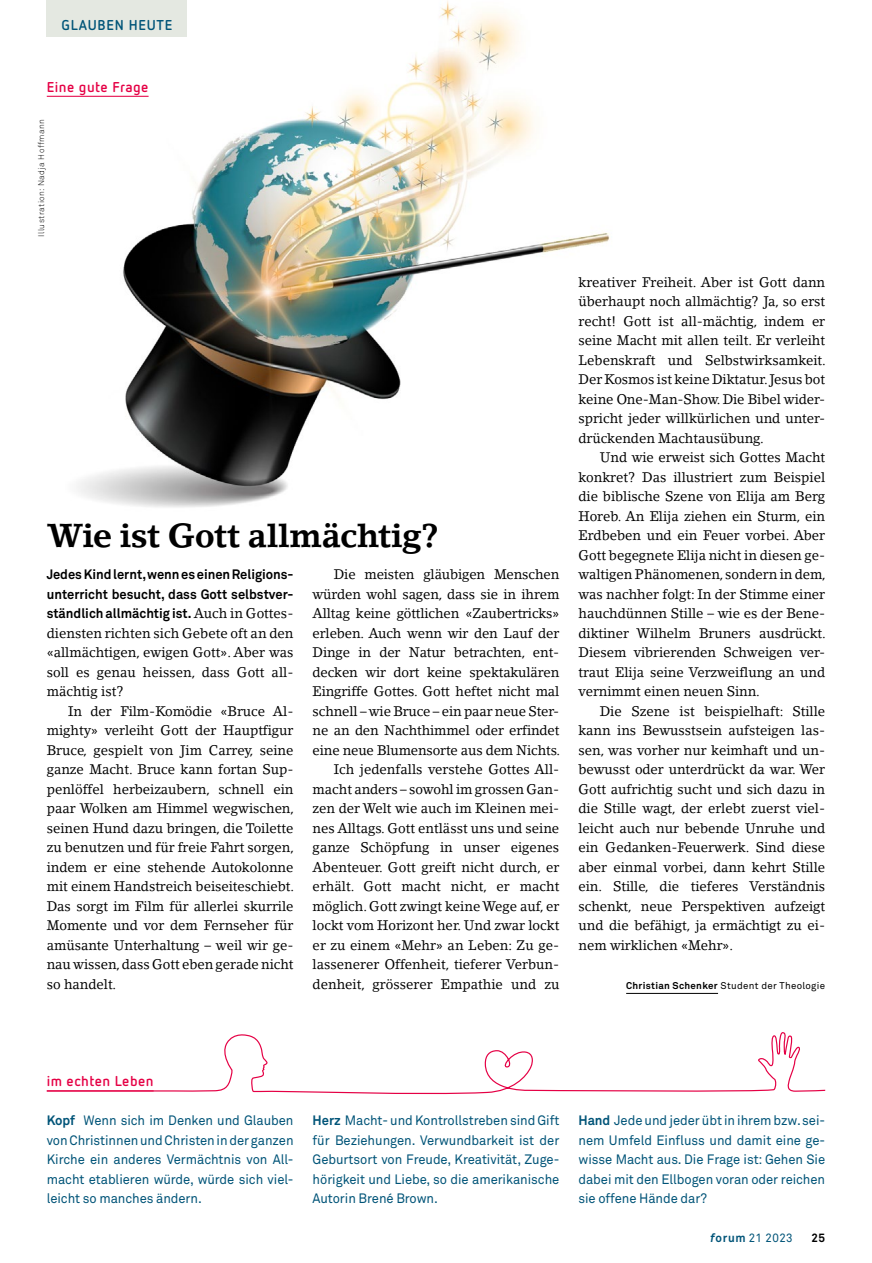
<style>
.page{position:relative;width:872px;height:1263px;background:#fff}
.page>*{position:absolute;margin:0;border:0;box-sizing:border-box;transform-origin:0 0}
.t1{font:700 33px "Lino Letter";letter-spacing:-.015em;color:#000}
.t2{font:700 14.25px "Netto OT";letter-spacing:.035em;color:#e50045}
.t3{font:700 14.25px "Netto OT";letter-spacing:.05em;color:#005478}
.t4{font:13.8px/19.5px "Lino Letter";letter-spacing:-.005em;color:#000;text-align:justify;scale:.96 1}
.t5{font:13.5px/19.5px "Akkurat Pro";letter-spacing:-.005em;color:#005478;text-align:justify;scale:.96 1}
.t6{font:700 13.5px/19.5px "Akkurat Pro";color:#000;text-align:justify;scale:.96 1}
.t7{font:12px "Akkurat Pro";letter-spacing:.04em;color:#005478;scale:.96 1}
.t8{font:700 12px "Akkurat Pro";color:#000;scale:.96 1}
.t9{font:9.75px "Akkurat Pro";letter-spacing:.03em;color:#000}
.t10{font:8.25px "Akkurat Light Pro";letter-spacing:.05em;color:#000}
.s1{font-family:"Lino Letter";font-weight:400;font-size:13.8px}
.s2{font-weight:700}
.s3{font-weight:700;font-style:italic}
</style>
<div class="page">
<img style="left:50px;top:0;width:560px;height:508px">
<div style="left:47px;top:0;width:140px;height:36px;background:#e4e8e1"></div>
<hr style="left:47px;top:96px;width:102px;height:1px;background:#e50045">
<svg style="left:46px;top:992px;width:780px;height:103px"></svg>
<p class="t3" style="left:62px;top:16px;width:112px">GLAUBEN HEUTE</p>
<p class="t2" style="left:47px;top:78px;width:103px">Eine gute Frage</p>
<p class="t10" style="left:36px;top:237px;width:119px;rotate:-90deg">Illustration: Nadja Hoffmann</p>
<h1 class="t1" style="left:47px;top:515px;width:394px">Wie ist Gott allmächtig?</h1>
<p class="t6" style="left:47px;top:565px;width:258px">Jedes Kind lernt, wenn es einen Religions&shy;unterricht besucht, dass Gott selbstver&shy;ständlich allmächtig ist. <span class="s1">Auch in Gottes-</span></p>
<p class="t4" style="left:47px;top:623px;width:258px">diensten richten sich Gebete oft an den «allmächtigen, ewigen Gott». Aber was soll es genau heissen, dass Gott all&shy;mächtig ist?</p>
<p class="t4" style="left:47px;top:701px;width:259px;text-indent:21px">In der Film- Komödie «Bruce Al&shy;mighty» verleiht Gott der Hauptfigur Bruce, gespielt von Jim Carrey, seine ganze Macht. Bruce kann fortan Sup&shy;penlöffel herbeizaubern, schnell ein paar Wolken am Himmel wegwischen, seinen Hund dazu bringen, die Toilette zu benutzen und für freie Fahrt sorgen, indem er eine stehende Autokolonne mit einem Handstreich beiseiteschiebt.<br>Das sorgt im Film für allerlei skurrile Momente und vor dem Fernseher für amüsante Unterhaltung – weil wir ge&shy;nau wissen, dass Gott eben gerade nicht so handelt.</p>
<p class="t4" style="left:313px;top:565px;width:259px;text-align:right">Die meisten gläubigen Menschen würden wohl sagen, dass sie in ihrem Alltag keine göttlichen «Zaubertricks» erleben. Auch wenn wir den Lauf der Dinge in der Natur betrachten, ent&shy;decken wir dort keine spektakulären Eingriffe Gottes. Gott heftet nicht mal schnell – wie Bruce – ein paar neue Ster&shy;ne an den Nachthimmel oder erfindet eine neue Blumensorte aus dem Nichts.<br>Ich jedenfalls verstehe Gottes All&shy;macht anders – sowohl im grossen Gan&shy;zen der Welt wie auch im Kleinen mei&shy;nes Alltags. Gott entlässt uns und seine ganze Schöpfung in unser eigenes Abenteuer. Gott greift nicht durch, er erhält. Gott macht nicht, er macht möglich. Gott zwingt keine Wege auf, er lockt vom Horizont her. Und zwar lockt er zu einem «Mehr» an Leben: Zu ge&shy;lassenerer Offenheit, tieferer Verbun&shy;denheit, grösserer Empathie und zu</p>
<p class="t4" style="left:578px;top:272px;width:259px">kreativer Freiheit. Aber ist Gott dann überhaupt noch allmächtig? Ja, so erst recht! Gott ist all- mächtig, indem er seine Macht mit allen teilt. Er verleiht Lebenskraft und Selbstwirksamkeit.<br>Der Kosmos ist keine Diktatur. Jesus bot keine One- Man- Show. Die Bibel wider&shy;spricht jeder willkürlichen und unter&shy;drückenden Machtausübung.</p>
<p class="t4" style="left:578px;top:448px;width:259px;text-indent:21px">Und wie erweist sich Gottes Macht konkret? Das illustriert zum Beispiel die biblische Szene von Elija am Berg Horeb. An Elija ziehen ein Sturm, ein Erdbeben und ein Feuer vorbei. Aber Gott begegnete Elija nicht in diesen ge&shy;waltigen Phänomenen, sondern in dem, was nachher folgt: In der Stimme einer hauchdünnen Stille – wie es der Bene&shy;diktiner Wilhelm Bruners ausdrückt.<br>Diesem vibrierenden Schweigen ver&shy;traut Elija seine Verzweiflung an und vernimmt einen neuen Sinn.</p>
<p class="t4" style="left:578px;top:701px;width:258px;text-indent:21px">Die Szene ist beispielhaft: Stille kann ins Bewusstsein aufsteigen las&shy;sen, was vorher nur keimhaft und un&shy;bewusst oder unterdrückt da war. Wer Gott aufrichtig sucht und sich dazu in die Stille wagt, der erlebt zuerst viel&shy;leicht auch nur bebende Unruhe und ein Gedanken- Feuerwerk. Sind diese aber einmal vorbei, dann kehrt Stille ein. Stille, die tieferes Verständnis schenkt, neue Perspektiven aufzeigt und die befähigt, ja ermächtigt zu ei&shy;nem wirklichen «Mehr».</p>
<p class="t9" style="left:626px;top:980px;width:200px"><span class="s2">Christian Schenker</span> Student der Theologie</p>
<p class="t2" style="left:47px;top:1072px;width:108px">im echten Leben</p>
<p class="t5" style="left:47px;top:1111px;width:258px"><span class="s2">Kopf</span> Wenn sich im Denken und Glauben von Christinnen und Christen in der ganzen Kirche ein anderes Vermächtnis von All&shy;macht etablieren würde, würde sich viel&shy;leicht so manches ändern.</p>
<p class="t5" style="left:578px;top:1111px;width:258px"><span class="s2">Hand</span> Jede und jeder übt in ihrem bzw. sei&shy;nem Umfeld Einfluss und damit eine ge&shy;wisse Macht aus. Die Frage ist: Gehen Sie dabei mit den Ellbogen voran oder reichen sie offene Hände dar?</p>
<p class="t5" style="left:313px;top:1111px;width:258px"><span class="s2">Herz</span> Macht- und Kontrollstreben sind Gift für Beziehungen. Verwundbarkeit ist der Geburtsort von Freude, Kreativität, Zuge&shy;hörigkeit und Liebe, so die amerikanische Autorin Brené Brown.</p>
<p class="t7" style="left:710px;top:1231px;width:87px"><span class="s3">f</span><span class="s2">orum</span> 21 2023</p>
<p class="t8" style="left:811px;top:1231px;width:16px">25</p>
</div>
